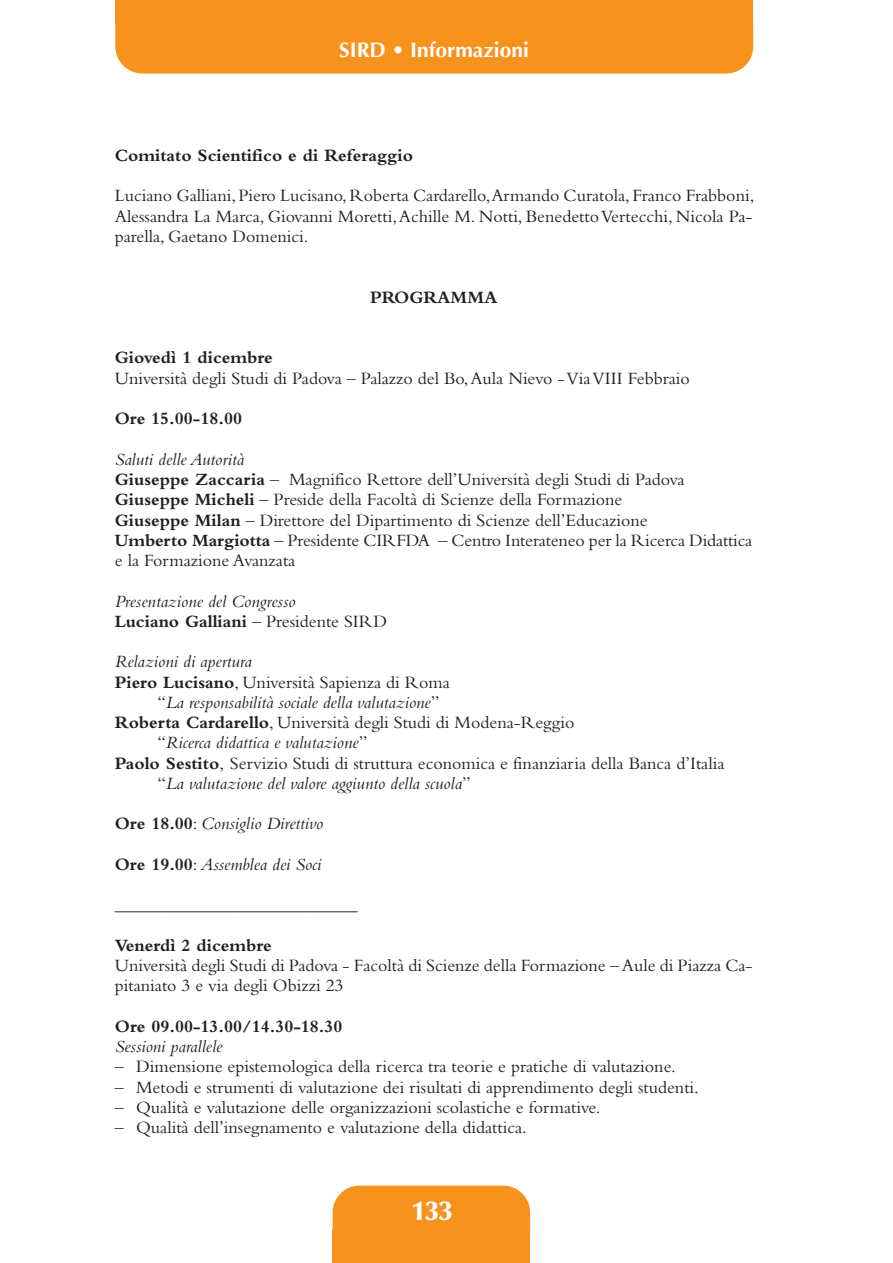
<style>
.page{position:relative;width:893px;height:1263px;background:#fff}
.page>*{position:absolute;margin:0;border:0;box-sizing:border-box;transform-origin:0 0}
.t1{font:900 27px "Optima";color:#fff}
.t2{font:700 21px "Optima";color:#fff}
.t3{font:18px/20.2px "Bembo";color:#231f20}
.t4{font:italic 18px/20.2px "Bembo";color:#231f20}
.t5{font:700 18px/20.2px "Bembo";color:#231f20}
.s1{font-weight:700}
.s2{font-style:italic}
.s3{font-weight:700;font-style:normal}
.s4{font-style:normal}
.s5{font-weight:400;font-style:italic}
</style>
<div class="page">
<div style="left:333px;top:1185px;width:197px;height:78px;background:#f7931d;border-radius:27px"></div>
<div style="left:333px;top:1230px;width:197px;height:33px;background:#f7931d"></div>
<div style="left:115px;top:0;width:638px;height:74px;background:#f7931d;border-radius:27px"></div>
<div style="left:115px;top:0;width:638px;height:24px;background:#f7931d"></div>
<p class="t2" style="left:339px;top:38px;width:191px">SIRD • Informazioni</p>
<p class="t5" style="left:115px;top:147px;width:300px">Comitato Scientifico e di Referaggio</p>
<p class="t3" style="left:115px;top:187px;width:641px;text-align:justify">Luciano Galliani, Piero Lucisano, Roberta Cardarello,Armando Curatola, Franco Frabboni, Alessandra La Marca, Giovanni Moretti, Achille M. Notti, Benedetto Vertecchi, Nicola Pa&shy;parella, Gaetano Domenici.</p>
<p class="t5" style="left:370px;top:289px;width:129px">PROGRAMMA</p>
<p class="t3" style="left:115px;top:349px;width:577px"><span class="s1">Giovedì 1 dicembre<br></span>Università degli Studi di Padova – Palazzo del Bo, Aula Nievo - Via VIII Febbraio</p>
<p class="t5" style="left:115px;top:410px;width:129px">Ore 15.00-18.00</p>
<p class="t3" style="left:115px;top:451px;width:639px"><span class="s2">Saluti delle Autorità<br></span><span class="s1">Giuseppe Zaccaria</span> – Magnifico Rettore dell’Università degli Studi di Padova <span class="s1">Giuseppe Micheli</span> – Preside della Facoltà di Scienze della Formazione<br><span class="s1">Giuseppe Milan</span> – Direttore del Dipartimento di Scienze dell’Educazione<br><span class="s1">Umberto Margiotta</span> – Presidente CIRFDA – Centro Interateneo per la Ricerca Didattica e la Formazione Avanzata</p>
<p class="t4" style="left:115px;top:592px;width:274px">Presentazione del Congresso<br><span class="s3">Luciano Galliani</span> <span class="s4">– Presidente SIRD</span></p>
<p class="t4" style="left:115px;top:653px;width:138px">Relazioni di apertura</p>
<p class="t3" style="left:115px;top:673px;width:337px"><span class="s1">Piero Lucisano</span>, Università Sapienza di Roma</p>
<p class="t4" style="left:157px;top:694px;width:284px"><span class="s4">“</span>La responsabilità sociale della valutazione<span class="s4">”</span></p>
<p class="t3" style="left:115px;top:714px;width:461px"><span class="s1">Roberta Cardarello</span>, Università degli Studi di Modena-Reggio</p>
<p class="t4" style="left:157px;top:734px;width:211px"><span class="s4">“</span>Ricerca didattica e valutazione<span class="s4">”</span></p>
<p class="t3" style="left:115px;top:754px;width:611px"><span class="s1">Paolo Sestito</span>, Servizio Studi di struttura economica e finanziaria della Banca d’Italia</p>
<p class="t4" style="left:157px;top:775px;width:315px"><span class="s4">“</span>La valutazione del valore aggiunto della scuola<span class="s4">”</span></p>
<p class="t4" style="left:115px;top:815px;width:210px"><span class="s3">Ore 18.00</span><span class="s4">:</span> Consiglio Direttivo</p>
<p class="t4" style="left:115px;top:856px;width:208px"><span class="s3">Ore 19.00</span><span class="s4">:</span> Assemblea dei Soci</p>
<p class="t4" style="left:115px;top:896px;width:244px">___________________________</p>
<p class="t3" style="left:115px;top:937px;width:639px"><span class="s1">Venerdì 2 dicembre<br></span>Università degli Studi di Padova - Facoltà di Scienze della Formazione – Aule di Piazza Ca&shy;pitaniato 3 e via degli Obizzi 23</p>
<p class="t5" style="left:115px;top:1018px;width:229px">Ore 09.00-13.00/14.30-18.30<br><span class="s5">Sessioni parallele</span></p>
<p class="t3" style="left:115px;top:1058px;width:562px">– Dimensione epistemologica della ricerca tra teorie e pratiche di valutazione.</p>
<p class="t3" style="left:115px;top:1078px;width:586px">– Metodi e strumenti di valutazione dei risultati di apprendimento degli studenti.</p>
<p class="t3" style="left:115px;top:1099px;width:487px">– Qualità e valutazione delle organizzazioni scolastiche e formative.</p>
<p class="t3" style="left:115px;top:1119px;width:414px">– Qualità dell’insegnamento e valutazione della didattica.</p>
<p class="t1" style="left:412px;top:1200px;width:42px">133</p>
</div>
